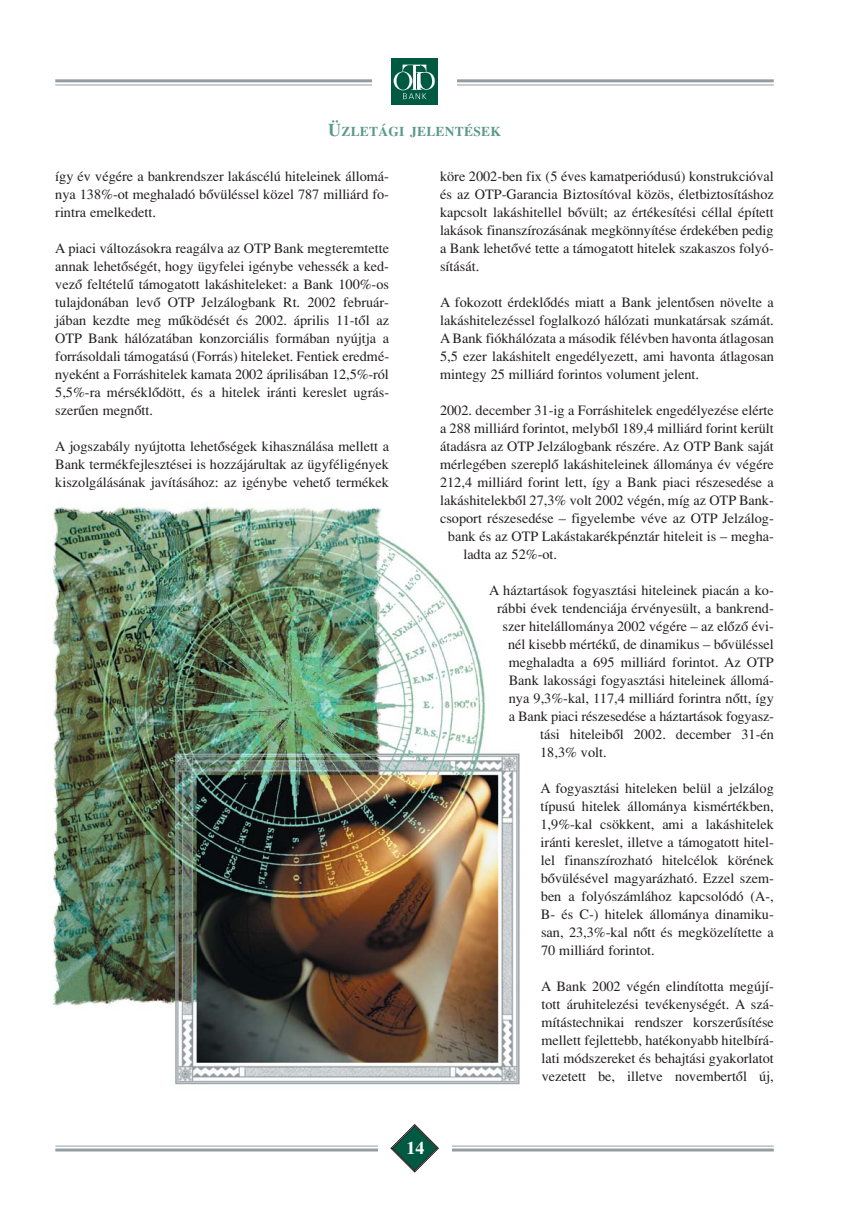
<style>
.page{position:relative;width:849px;height:1220px;background:#fff}
.page>*{position:absolute;margin:0;border:0;box-sizing:border-box;transform-origin:0 0}
.t1{font:18px "Times H Bold";color:#fff}
.t2{font:14.25px/18px "Times H Roman";color:#231f20;text-align:justify}
.t3{font:13.5px "Times H Bold SC";letter-spacing:.02em;color:#5b998b}
.s1{font-size:18px}
</style>
<div class="page">
<img style="left:52px;top:505px;width:487px;height:647px">
<hr style="left:55px;top:1145px;width:719px;height:1px;background:#949da1">
<hr style="left:55px;top:1148px;width:719px;height:3px;background:#949da1">
<div style="left:379px;top:1108px;width:73px;height:84px;background:#fff"></div>
<svg style="left:390px;top:1124px;width:49px;height:49px"></svg>
<hr style="left:55px;top:79px;width:719px;height:3px;background:#949da1">
<hr style="left:55px;top:84px;width:719px;height:1px;background:#949da1">
<div style="left:372px;top:55px;width:85px;height:53px;background:#fff"></div>
<div style="left:391px;top:59px;width:47px;height:46px;background:#005941"></div>
<svg style="left:394px;top:65px;width:41px;height:34px"></svg>
<p class="t3" style="left:328px;top:123px;width:174px"><span class="s1">Ü</span>ZLETÁGI JELENTÉSEK</p>
<p class="t2" style="left:55px;top:168px;width:335px">így év végére a bankrendszer lakáscélú hiteleinek állomá&shy;nya 138%-ot meghaladó bôvüléssel közel 787 milliárd fo&shy;rintra emelkedett.</p>
<p class="t2" style="left:55px;top:240px;width:335px">A piaci változásokra reagálva az OTP Bank megteremtette annak lehetôségét, hogy ügyfelei igénybe vehessék a ked&shy;vezô feltételû támogatott lakáshiteleket: a Bank 100%-os tulajdonában levô OTP Jelzálogbank Rt. 2002 február&shy;jában kezdte meg mûködését és 2002. április 11-tôl az OTP Bank hálózatában konzorciális formában nyújtja a forrásoldali támogatású (Forrás) hiteleket. Fentiek eredmé&shy;nyeként a Forráshitelek kamata 2002 áprilisában 12,5%-ról 5,5%-ra mérséklôdött, és a hitelek iránti kereslet ugrás&shy;szerûen megnôtt.</p>
<p class="t2" style="left:55px;top:438px;width:335px">A jogszabály nyújtotta lehetôségek kihasználása mellett a Bank termékfejlesztései is hozzájárultak az ügyféligények kiszolgálásának javításához: az igénybe vehetô termékek</p>
<p class="t2" style="left:440px;top:168px;width:335px">köre 2002-ben fix (5 éves kamatperiódusú) konstrukcióval és az OTP-Garancia Biztosítóval közös, életbiztosításhoz kapcsolt lakáshitellel bôvült; az értékesítési céllal épített lakások finanszírozásának megkönnyítése érdekében pedig a Bank lehetôvé tette a támogatott hitelek szakaszos folyó&shy;sítását.</p>
<p class="t2" style="left:440px;top:294px;width:335px">A fokozott érdeklôdés miatt a Bank jelentôsen növelte a lakáshitelezéssel foglalkozó hálózati munkatársak számát.<br>A Bank fiókhálózata a második félévben havonta átlagosan 5,5 ezer lakáshitelt engedélyezett, ami havonta átlagosan mintegy 25 milliárd forintos volument jelent.</p>
<p class="t2" style="left:440px;top:402px;width:335px">2002. december 31-ig a Forráshitelek engedélyezése elérte</p>
<p class="t2" style="left:440px;top:420px;width:335px">a 288 milliárd forintot, melybôl 189,4 milliárd forint került</p>
<p class="t2" style="left:440px;top:438px;width:335px">átadásra az OTP Jelzálogbank részére. Az OTP Bank saját</p>
<p class="t2" style="left:440px;top:456px;width:335px">mérlegében szereplô lakáshiteleinek állománya év végére</p>
<p class="t2" style="left:440px;top:474px;width:335px">212,4 milliárd forint lett, így a Bank piaci részesedése a</p>
<p class="t2" style="left:440px;top:492px;width:335px">lakáshitelekbôl 27,3% volt 2002 végén, míg az OTP Bank-</p>
<p class="t2" style="left:440px;top:510px;width:335px">csoport részesedése – figyelembe véve az OTP Jelzálog-</p>
<p class="t2" style="left:448px;top:528px;width:327px">bank és az OTP Lakástakarékpénztár hiteleit is – megha-</p>
<p class="t2" style="left:463px;top:546px;width:95px">ladta az 52%-ot.</p>
<p class="t2" style="left:489px;top:582px;width:286px">A háztartások fogyasztási hiteleinek piacán a ko-</p>
<p class="t2" style="left:497px;top:600px;width:278px">rábbi évek tendenciája érvényesült, a bankrend-</p>
<p class="t2" style="left:503px;top:618px;width:273px">szer hitelállománya 2002 végére – az elôzô évi-</p>
<p class="t2" style="left:508px;top:636px;width:267px">nél kisebb mértékû, de dinamikus – bôvüléssel</p>
<p class="t2" style="left:509px;top:654px;width:267px">meghaladta a 695 milliárd forintot. Az OTP</p>
<p class="t2" style="left:509px;top:672px;width:267px">Bank lakossági fogyasztási hiteleinek állomá-</p>
<p class="t2" style="left:509px;top:690px;width:267px">nya 9,3%-kal, 117,4 milliárd forintra nôtt, így</p>
<p class="t2" style="left:509px;top:708px;width:267px">a Bank piaci részesedése a háztartások fogyasz-</p>
<p class="t2" style="left:540px;top:726px;width:235px">tási hiteleibôl 2002. december 31-én</p>
<p class="t2" style="left:540px;top:744px;width:68px">18,3% volt.</p>
<p class="t2" style="left:540px;top:780px;width:235px">A fogyasztási hiteleken belül a jelzálog típusú hitelek állománya kismértékben, 1,9%-kal csökkent, ami a lakáshitelek iránti kereslet, illetve a támogatott hitel&shy;lel finanszírozható hitelcélok körének bôvülésével magyarázható. Ezzel szem&shy;ben a folyószámlához kapcsolódó (A-, B- és C-) hitelek állománya dinamiku&shy;san, 23,3%-kal nôtt és megközelítette a 70 milliárd forintot.</p>
<p class="t2" style="left:541px;top:978px;width:234px">A Bank 2002 végén elindította megújí&shy;tott áruhitelezési tevékenységét. A szá&shy;mítástechnikai rendszer korszerûsítése mellett fejlettebb, hatékonyabb hitelbírá&shy;lati módszereket és behajtási gyakorlatot vezetett be, illetve novembertôl új,</p>
<p class="t1" style="left:406px;top:1141px;width:19px">14</p>
</div>
